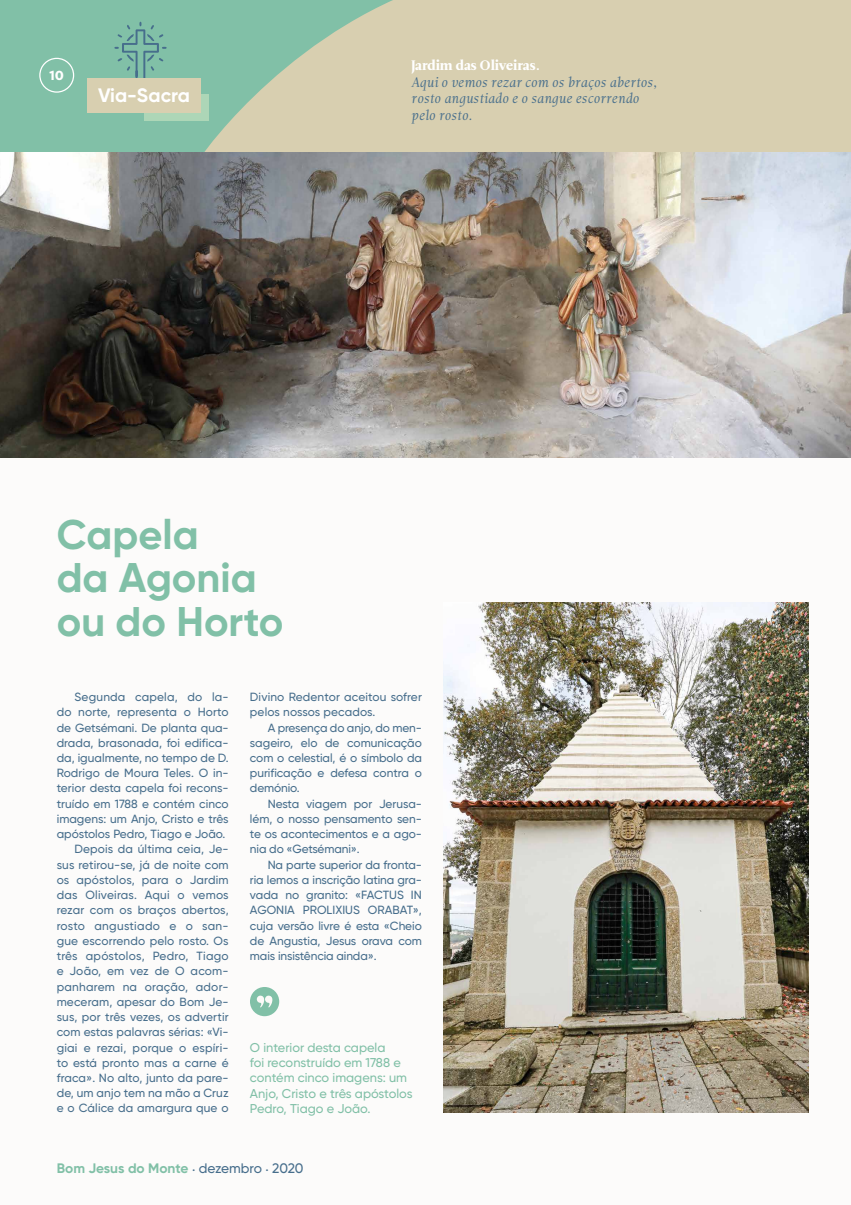
<style>
.page{position:relative;width:851px;height:1205px;background:#fff}
.page>*{position:absolute;margin:0;border:0;box-sizing:border-box;transform-origin:0 0}
.t1{font:700 41.38px/43.8px "Gilroy";color:#81c0a7}
.t2{font:700 19.5px "Gilroy";color:#fff}
.t3{font:13.75px/16.5px "Leitura Italic 1";color:#476e8c}
.t4{font:700 13.75px "Gilroy";color:#81c0a7}
.t5{font:13.75px "Leitura Roman 4";color:#fff}
.t6{font:500 12.75px/15.2px "Gilroy";color:#81c0a7}
.t7{font:900 12.5px "Verlag";color:#fff}
.t8{font:500 11.88px/15.2px "Gilroy";letter-spacing:.005em;color:#476e8c;text-align:justify}
.s1{font-weight:500;color:#476e8c}
</style>
<div class="page">
<div style="left:0;top:0;width:850px;height:1205px;background:#fcfbfa"></div>
<div style="left:0;top:0;width:443px;height:153px;background:#81c0a7"></div>
<svg style="left:204px;top:0;width:646px;height:152px;background:#cdcdae"></svg>
<img style="left:0;top:152px;width:850px;height:305px">
<div style="left:144px;top:94px;width:64px;height:27px;background:#add6b7"></div>
<svg style="left:114px;top:22px;width:53px;height:56px"></svg>
<div style="left:87px;top:78px;width:113px;height:35px;background:#d8cfb0"></div>
<div style="left:250px;top:987px;width:29px;height:29px;background:#81c0a7;border-radius:50%"></div>
<svg style="left:257px;top:995px;width:15px;height:12px"></svg>
<img style="left:443px;top:602px;width:365px;height:511px">
<div style="left:39px;top:58px;width:35px;height:35px;border:1px solid #fff;border-radius:50%"></div>
<p class="t7" style="left:49px;top:65px;width:16px">10</p>
<h2 class="t2" style="left:98px;top:83px;width:93px">Via-Sacra</h2>
<p class="t5" style="left:411px;top:57px;width:130px">Jardim das Oliveiras.</p>
<p class="t3" style="left:411px;top:74px;width:247px">Aqui o vemos rezar com os braços abertos, rosto angustiado e o sangue escorrendo pelo rosto.</p>
<h1 class="t1" style="left:57px;top:512px;width:228px">Capela<br>da Agonia ou do Horto</h1>
<p class="t8" style="left:57px;top:689px;width:173px;text-align:right">Segunda capela, do la-<br>do norte, representa o Horto de Getsémani. De planta qua&shy;drada, brasonada, foi edifica&shy;da, igualmente, no tempo de D.<br>Rodrigo de Moura Teles. O in&shy;terior desta capela foi recons&shy;truído em 1788 e contém cinco imagens: um Anjo, Cristo e três apóstolos Pedro, Tiago e João.<br>Depois da última ceia, Je&shy;sus retirou-se, já de noite com os apóstolos, para o Jardim das Oliveiras. Aqui o vemos rezar com os braços abertos, rosto angustiado e o san&shy;gue escorrendo pelo rosto. Os três apóstolos, Pedro, Tiago e João, em vez de O acom&shy;panharem na oração, ador&shy;meceram, apesar do Bom Je&shy;sus, por três vezes, os advertir com estas palavras sérias: «Vi&shy;giai e rezai, porque o espíri&shy;to está pronto mas a carne é fraca». No alto, junto da pare&shy;de, um anjo tem na mão a Cruz e o Cálice da amargura que o</p>
<p class="t8" style="left:250px;top:689px;width:173px">Divino Redentor aceitou sofrer pelos nossos pecados.</p>
<p class="t8" style="left:250px;top:719px;width:173px;text-indent:18px">A presença do anjo, do men&shy;sageiro, elo de comunicação com o celestial, é o símbolo da purificação e defesa contra o demónio.</p>
<p class="t8" style="left:250px;top:796px;width:173px;text-indent:18px">Nesta viagem por Jerusa&shy;lém, o nosso pensamento sen&shy;te os acontecimentos e a ago&shy;nia do «Getsémani».</p>
<p class="t8" style="left:250px;top:857px;width:173px;text-indent:18px">Na parte superior da fronta&shy;ria lemos a inscrição latina gra&shy;vada no granito: «FACTUS IN AGONIA PROLIXIUS ORABAT», cuja versão livre é esta «Cheio de Angustia, Jesus orava com mais insistência ainda».</p>
<p class="t6" style="left:250px;top:1039px;width:164px">O interior desta capela<br>foi reconstruído em 1788 e contém cinco imagens: um<br>Anjo, Cristo e três apóstolos<br>Pedro, Tiago e João.</p>
<p class="t4" style="left:57px;top:1160px;width:248px">Bom Jesus do Monte <span class="s1">· dezembro · 2020</span></p>
</div>
